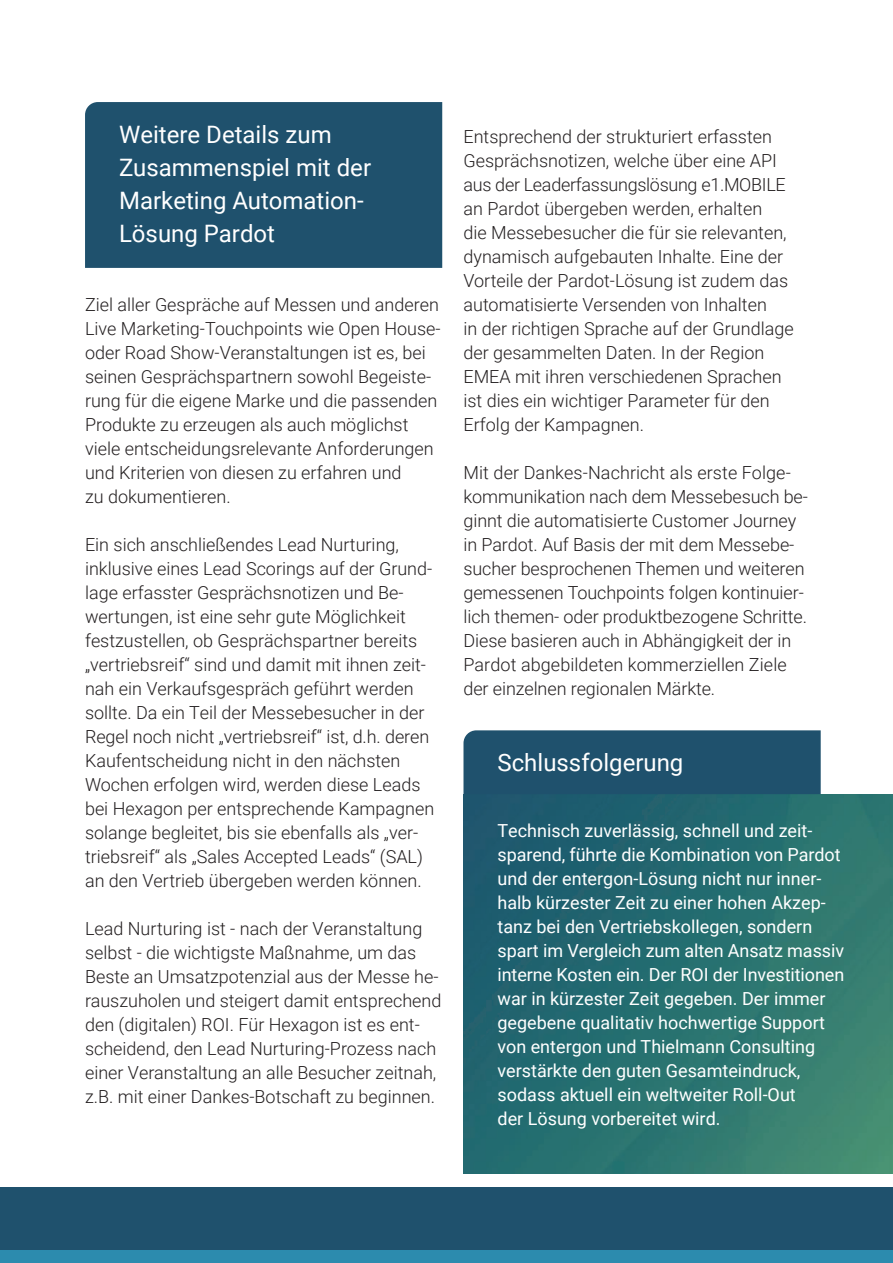
<style>
.page{position:relative;width:893px;height:1263px;background:#fff}
.page>*{position:absolute;margin:0;border:0;box-sizing:border-box;transform-origin:0 0}
.t1{font:24px/33px "Roboto";color:#fff}
.t2{font:300 18px/24px "Roboto";color:#231f20}
.t3{font:18px/24px "Roboto";color:#fff}
</style>
<div class="page">
<div style="left:85px;top:102px;width:357px;height:166px;background:#1f516d"></div>
<div style="left:0;top:1250px;width:893px;height:13px;background:#2c8bae"></div>
<div style="left:0;top:1186px;width:893px;height:64px;background:#1f516d"></div>
<img style="left:463px;top:794px;width:430px;height:380px">
<div style="left:463px;top:730px;width:358px;height:64px;background:#1f516d"></div>
<h1 class="t1" style="left:119px;top:117px;width:254px">Weitere Details zum<br>Zusammenspiel mit der<br>Marketing Automation-<br>Lösung Pardot</h1>
<p class="t2" style="left:85px;top:292px;width:357px">Ziel aller Gespräche auf Messen und anderen Live Marketing-Touchpoints wie Open House&shy;oder Road Show-Veranstaltungen ist es, bei seinen Gesprächspartnern sowohl Begeiste&shy;rung für die eigene Marke und die passenden Produkte zu erzeugen als auch möglichst viele entscheidungsrelevante Anforderungen und Kriterien von diesen zu erfahren und<br>zu dokumentieren.</p>
<p class="t2" style="left:85px;top:532px;width:351px">Ein sich anschließendes Lead Nurturing, inklusive eines Lead Scorings auf der Grund&shy;lage erfasster Gesprächsnotizen und Be&shy;wertungen, ist eine sehr gute Möglichkeit festzustellen, ob Gesprächspartner bereits „vertriebsreif“ sind und damit mit ihnen zeit&shy;nah ein Verkaufsgespräch geführt werden sollte. Da ein Teil der Messebesucher in der Regel noch nicht „vertriebsreif“ ist, d.h. deren Kaufentscheidung nicht in den nächsten Wochen erfolgen wird, werden diese Leads bei Hexagon per entsprechende Kampagnen solange begleitet, bis sie ebenfalls als „ver&shy;triebsreif“ als „Sales Accepted Leads“ (SAL) an den Vertrieb übergeben werden können.</p>
<p class="t2" style="left:85px;top:916px;width:358px">Lead Nurturing ist - nach der Veranstaltung selbst - die wichtigste Maßnahme, um das Beste an Umsatzpotenzial aus der Messe he&shy;rauszuholen und steigert damit entsprechend den (digitalen) ROI. Für Hexagon ist es ent&shy;scheidend, den Lead Nurturing-Prozess nach einer Veranstaltung an alle Besucher zeitnah, z.B. mit einer Dankes-Botschaft zu beginnen.</p>
<p class="t2" style="left:463px;top:124px;width:332px">Entsprechend der strukturiert erfassten Gesprächsnotizen, welche über eine API aus der Leaderfassungslösung e1.MOBILE an Pardot übergeben werden, erhalten<br>die Messebesucher die für sie relevanten, dynamisch aufgebauten Inhalte. Eine der Vorteile der Pardot-Lösung ist zudem das automatisierte Versenden von Inhalten<br>in der richtigen Sprache auf der Grundlage der gesammelten Daten. In der Region EMEA mit ihren verschiedenen Sprachen ist dies ein wichtiger Parameter für den Erfolg der Kampagnen.</p>
<p class="t2" style="left:463px;top:460px;width:346px">Mit der Dankes-Nachricht als erste Folge&shy;kommunikation nach dem Messebesuch be&shy;ginnt die automatisierte Customer Journey in Pardot. Auf Basis der mit dem Messebe&shy;sucher besprochenen Themen und weiteren gemessenen Touchpoints folgen kontinuier&shy;lich themen- oder produktbezogene Schritte.<br>Diese basieren auch in Abhängigkeit der in Pardot abgebildeten kommerziellen Ziele der einzelnen regionalen Märkte.</p>
<h1 class="t1" style="left:497px;top:745px;width:187px">Schlussfolgerung</h1>
<p class="t3" style="left:497px;top:818px;width:348px">Technisch zuverlässig, schnell und zeit&shy;sparend, führte die Kombination von Pardot und der entergon-Lösung nicht nur inner&shy;halb kürzester Zeit zu einer hohen Akzep&shy;tanz bei den Vertriebskollegen, sondern spart im Vergleich zum alten Ansatz massiv interne Kosten ein. Der ROI der Investitionen war in kürzester Zeit gegeben. Der immer gegebene qualitativ hochwertige Support von entergon und Thielmann Consulting verstärkte den guten Gesamteindruck, sodass aktuell ein weltweiter Roll-Out<br>der Lösung vorbereitet wird.</p>
</div>
